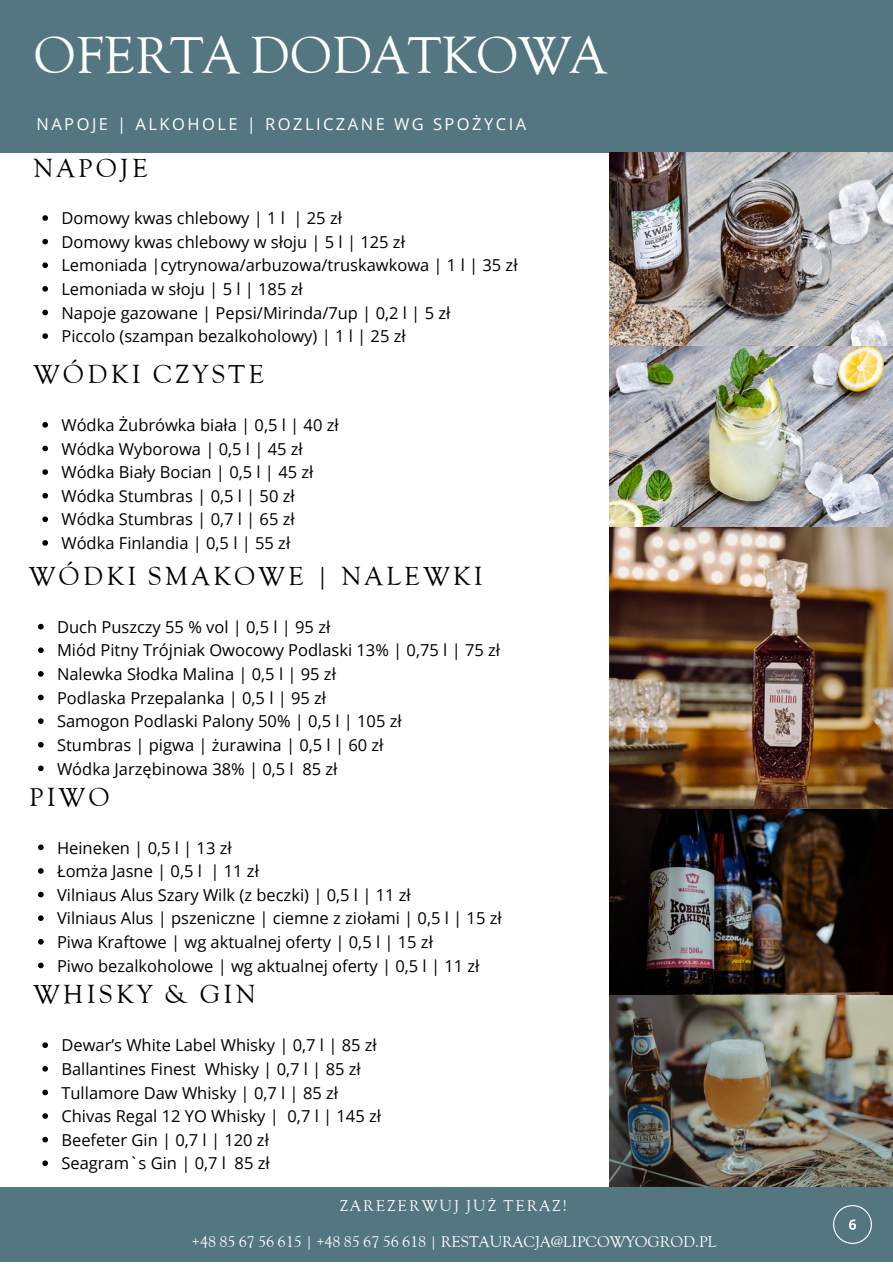
<style>
.page{position:relative;width:893px;height:1264px;background:#fff}
.page>*{position:absolute;margin:0;border:0;box-sizing:border-box;transform-origin:0 0}
.t1{font:45px "EFN Goldy Olds";color:#fff}
.t2{font:22.5px "EFN Goldy Olds";letter-spacing:.15em;color:#000}
.t3{font:16.5px/23.5px "Open Sans";color:#000}
.t4{font:16.5px "Open Sans";letter-spacing:.15em;color:#fff}
.t5{font:13.5px "EFN Goldy Olds";color:#fff}
.t6{font:13.5px "EFN Goldy Olds";letter-spacing:.15em;color:#fff}
</style>
<div class="page">
<div style="left:0;top:0;width:892px;height:152px;background:#547680"></div>
<img style="left:609px;top:152px;width:283px;height:839px">
<img style="left:609px;top:991px;width:283px;height:195px">
<svg style="left:42px;top:422px;width:6px;height:5px"></svg>
<svg style="left:42px;top:445px;width:6px;height:6px"></svg>
<svg style="left:42px;top:469px;width:6px;height:6px"></svg>
<svg style="left:42px;top:493px;width:6px;height:5px"></svg>
<svg style="left:42px;top:516px;width:6px;height:6px"></svg>
<svg style="left:42px;top:540px;width:6px;height:5px"></svg>
<svg style="left:42px;top:215px;width:6px;height:6px"></svg>
<svg style="left:42px;top:239px;width:6px;height:5px"></svg>
<svg style="left:42px;top:262px;width:6px;height:6px"></svg>
<svg style="left:42px;top:286px;width:6px;height:6px"></svg>
<svg style="left:42px;top:310px;width:6px;height:5px"></svg>
<svg style="left:42px;top:333px;width:6px;height:6px"></svg>
<div style="left:0;top:1186px;width:892px;height:75px;background:#547680"></div>
<svg style="left:833px;top:1205px;width:39px;height:39px"></svg>
<svg style="left:42px;top:1042px;width:6px;height:5px"></svg>
<svg style="left:42px;top:1066px;width:6px;height:5px"></svg>
<svg style="left:42px;top:1089px;width:6px;height:6px"></svg>
<svg style="left:42px;top:1113px;width:6px;height:5px"></svg>
<svg style="left:42px;top:1136px;width:6px;height:6px"></svg>
<svg style="left:42px;top:1160px;width:6px;height:6px"></svg>
<svg style="left:38px;top:624px;width:6px;height:5px"></svg>
<svg style="left:38px;top:647px;width:6px;height:6px"></svg>
<svg style="left:38px;top:671px;width:6px;height:5px"></svg>
<svg style="left:38px;top:694px;width:6px;height:6px"></svg>
<svg style="left:38px;top:718px;width:6px;height:6px"></svg>
<svg style="left:38px;top:742px;width:6px;height:5px"></svg>
<svg style="left:38px;top:765px;width:6px;height:6px"></svg>
<svg style="left:38px;top:844px;width:6px;height:6px"></svg>
<svg style="left:38px;top:868px;width:6px;height:5px"></svg>
<svg style="left:38px;top:891px;width:6px;height:6px"></svg>
<svg style="left:38px;top:915px;width:6px;height:6px"></svg>
<svg style="left:38px;top:939px;width:6px;height:5px"></svg>
<svg style="left:38px;top:962px;width:6px;height:6px"></svg>
<h1 class="t1" style="left:33px;top:23px;width:574px">OFERTA DODATKOWA</h1>
<p class="t4" style="left:36px;top:112px;width:491px">NAPOJE | ALKOHOLE | ROZLICZANE WG SPOŻYCIA</p>
<h2 class="t2" style="left:33px;top:152px;width:116px">NAPOJE</h2>
<p class="t3" style="left:61px;top:206px;width:457px">Domowy kwas chlebowy | 1 l | 25 zł<br>Domowy kwas chlebowy w słoju | 5 l | 125 zł<br>Lemoniada |cytrynowa/arbuzowa/truskawkowa | 1 l | 35 zł Lemoniada w słoju | 5 l | 185 zł<br>Napoje gazowane | Pepsi/Mirinda/7up | 0,2 l | 5 zł<br>Piccolo (szampan bezalkoholowy) | 1 l | 25 zł</p>
<h2 class="t2" style="left:33px;top:358px;width:232px">WÓDKI CZYSTE</h2>
<p class="t3" style="left:61px;top:413px;width:279px">Wódka Żubrówka biała | 0,5 l | 40 zł<br>Wódka Wyborowa | 0,5 l | 45 zł<br>Wódka Biały Bocian | 0,5 l | 45 zł<br>Wódka Stumbras | 0,5 l | 50 zł<br>Wódka Stumbras | 0,7 l | 65 zł<br>Wódka Finlandia | 0,5 l | 55 zł</p>
<h2 class="t2" style="left:29px;top:560px;width:455px">WÓDKI SMAKOWE | NALEWKI</h2>
<p class="t3" style="left:57px;top:614px;width:444px">Duch Puszczy 55 % vol | 0,5 l | 95 zł<br>Miód Pitny Trójniak Owocowy Podlaski 13% | 0,75 l | 75 zł Nalewka Słodka Malina | 0,5 l | 95 zł<br>Podlaska Przepalanka | 0,5 l | 95 zł<br>Samogon Podlaski Palony 50% | 0,5 l | 105 zł<br>Stumbras | pigwa | żurawina | 0,5 l | 60 zł<br>Wódka Jarzębinowa 38% | 0,5 l 85 zł</p>
<h2 class="t2" style="left:29px;top:781px;width:82px">PIWO</h2>
<p class="t3" style="left:57px;top:835px;width:446px">Heineken | 0,5 l | 13 zł<br>Łomża Jasne | 0,5 l | 11 zł<br>Vilniaus Alus Szary Wilk (z beczki) | 0,5 l | 11 zł<br>Vilniaus Alus | pszeniczne | ciemne z ziołami | 0,5 l | 15 zł Piwa Kraftowe | wg aktualnej oferty | 0,5 l | 15 zł<br>Piwo bezalkoholowe | wg aktualnej oferty | 0,5 l | 11 zł</p>
<h2 class="t2" style="left:33px;top:978px;width:224px">WHISKY &amp; GIN</h2>
<p class="t3" style="left:61px;top:1033px;width:321px">Dewar’s White Label Whisky | 0,7 l | 85 zł Ballantines Finest Whisky | 0,7 l | 85 zł Tullamore Daw Whisky | 0,7 l | 85 zł Chivas Regal 12 YO Whisky | 0,7 l | 145 zł Beefeter Gin | 0,7 l | 120 zł<br>Seagram`s Gin | 0,7 l 85 zł</p>
<p class="t6" style="left:340px;top:1196px;width:228px">ZAREZERWUJ JUŻ TERAZ!</p>
<p class="t5" style="left:192px;top:1232px;width:526px">+48 85 67 56 615 | +48 85 67 56 618 | RESTAURACJA@LIPCOWYOGROD.PL</p>
</div>
